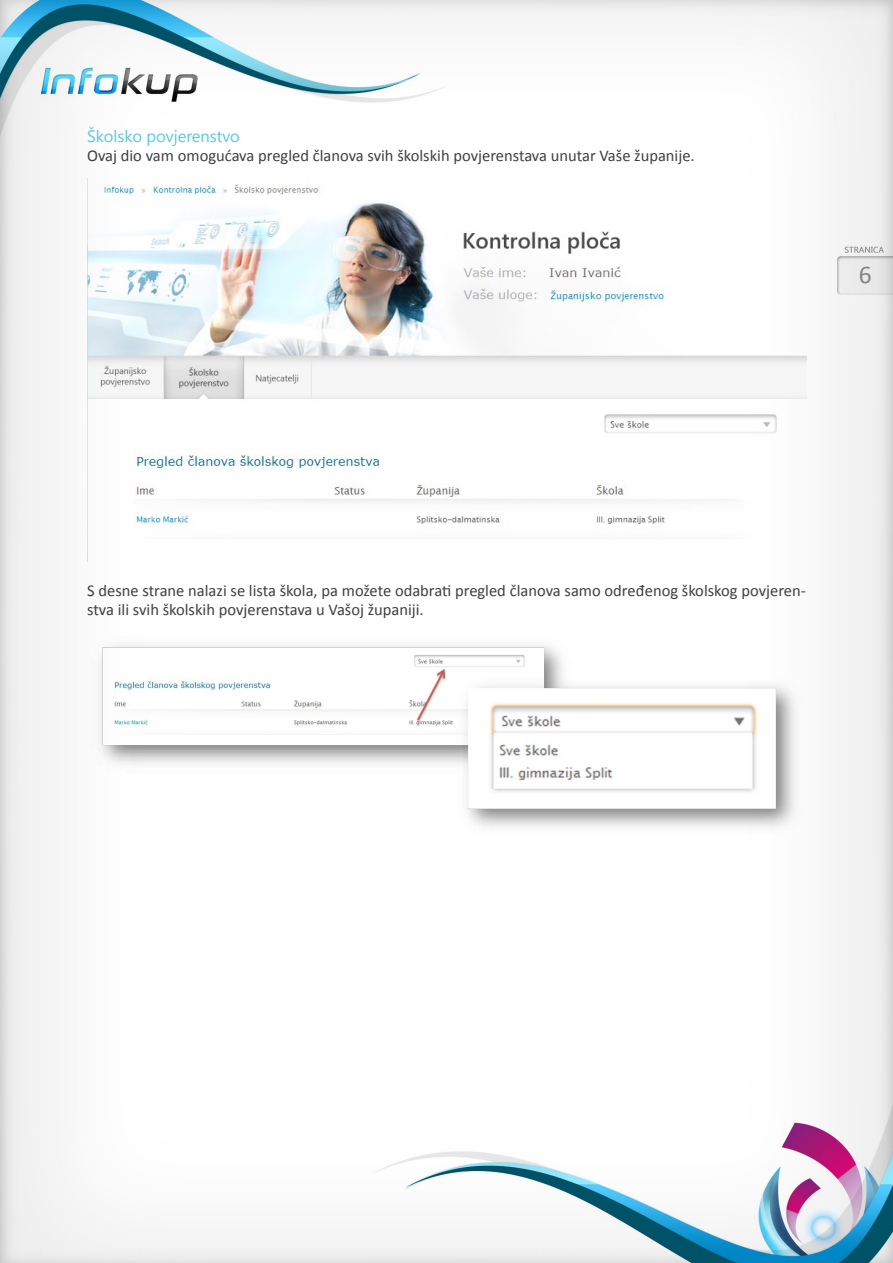
<style>
.page{position:relative;width:893px;height:1263px;background:#fff}
.page>*{position:absolute;margin:0;border:0;box-sizing:border-box;transform-origin:0 0}
.t1{font:25.5px "Calibri";color:#838383}
.t2{font:16.5px/18.9px "Calibri";color:#404040}
.t3{font:16.5px "Segoe UI";color:#58c7e0}
</style>
<div class="page">
<img style="left:0;top:0;width:893px;height:1263px">
<img style="left:87px;top:178px;width:720px;height:384px">
<img style="left:87px;top:632px;width:720px;height:207px">
<p class="t3" style="left:87px;top:124px;width:154px">Školsko povjerenstvo</p>
<p class="t2" style="left:87px;top:146px;width:609px">Ovaj dio vam omogućava pregled članova svih školskih povjerenstava unutar Vaše županije.</p>
<h1 class="t1" style="left:859px;top:259px;width:14px">6</h1>
<p class="t2" style="left:87px;top:581px;width:720px">S desne strane nalazi se lista škola, pa možete odabrati pregled članova samo određenog školskog povjeren&shy;stva ili svih školskih povjerenstava u Vašoj županiji.</p>
</div>
